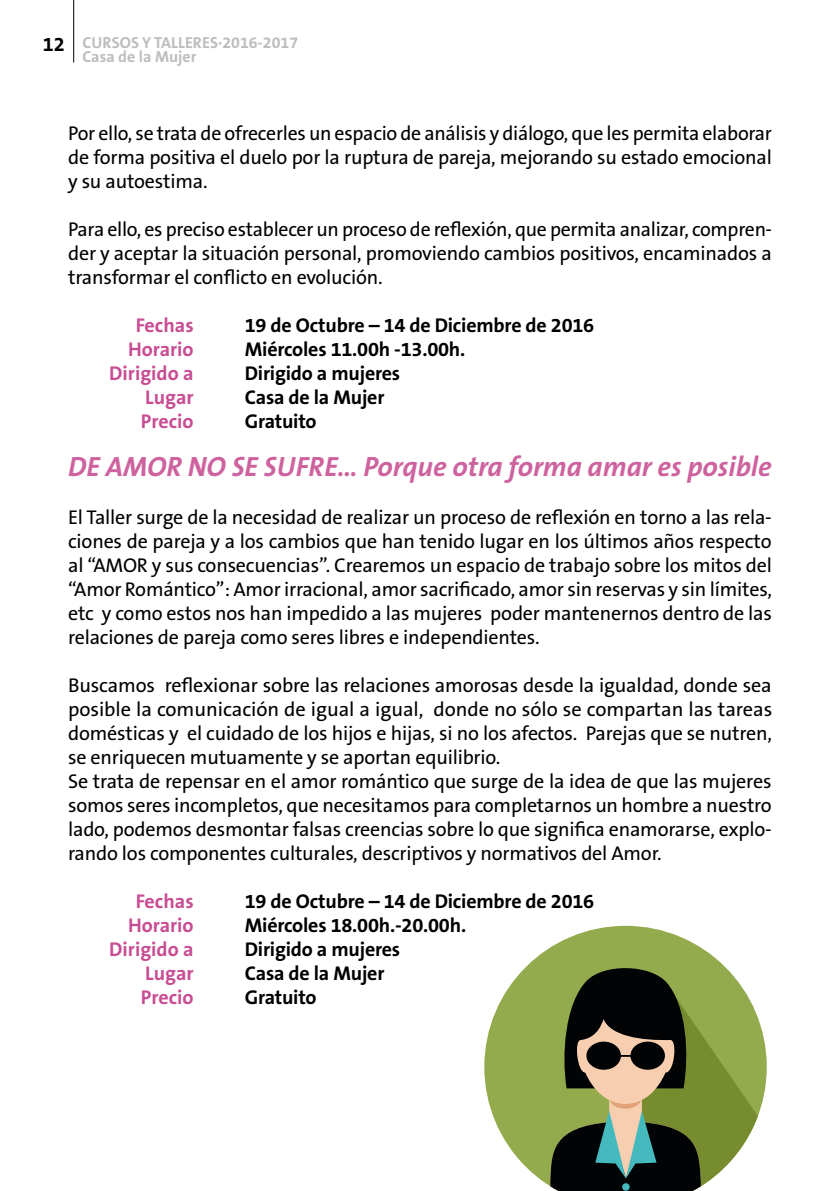
<style>
.page{position:relative;width:840px;height:1191px;background:#fff}
.page>*{position:absolute;margin:0;border:0;box-sizing:border-box;transform-origin:0 0}
.t1{font:italic 700 28px "The Sans B7";color:#cd629e}
.t2{font:20px/24px "The Sans B5 Plain";letter-spacing:-.01em;color:#000;text-align:justify}
.t3{font:700 20px/24px "The Sans B7";letter-spacing:-.01em;color:#000}
.t4{font:700 20px/24px "The Sans B7";color:#c84d93;text-align:right}
.t5{font:700 16px/14px "The Sans B7";color:#bbbdbe}
.s1{font-size:20px;color:#000}
</style>
<div class="page">
<hr style="left:73px;top:0;width:1px;height:63px;background:#000">
<svg style="left:484px;top:925px;width:282px;height:261px;fill:#93ab4d"></svg>
<svg style="left:550px;top:960px;width:207px;height:231px;background:#697346"></svg>
<svg style="left:621px;top:1183px;width:8px;height:7px"></svg>
<p class="t5" style="left:82px;top:36px;width:217px;text-indent:-39px"><span class="s1">12</span> CURSOS Y TALLERES·2016-2017<br>Casa de la Mujer</p>
<p class="t2" style="left:68px;top:122px;width:705px">Por ello, se trata de ofrecerles un espacio de análisis y diálogo, que les permita elaborar de forma positiva el duelo por la ruptura de pareja, mejorando su estado emocional y su autoestima.</p>
<p class="t2" style="left:68px;top:218px;width:704px">Para ello, es preciso establecer un proceso de reflexión, que permita analizar, compren&shy;der y aceptar la situación personal, promoviendo cambios positivos, encaminados a transformar el conflicto en evolución.</p>
<p class="t3" style="left:245px;top:314px;width:351px">19 de Octubre – 14 de Diciembre de 2016<br>Miércoles 11.00h -13.00h.<br>Dirigido a mujeres<br>Casa de la Mujer<br>Gratuito</p>
<h1 class="t1" style="left:68px;top:452px;width:704px">DE AMOR NO SE SUFRE… Porque otra forma amar es posible</h1>
<p class="t2" style="left:68px;top:506px;width:705px">El Taller surge de la necesidad de realizar un proceso de reflexión en torno a las rela&shy;ciones de pareja y a los cambios que han tenido lugar en los últimos años respecto al “AMOR y sus consecuencias”. Crearemos un espacio de trabajo sobre los mitos del “Amor Romántico”: Amor irracional, amor sacrificado, amor sin reservas y sin límites, etc y como estos nos han impedido a las mujeres poder mantenernos dentro de las relaciones de pareja como seres libres e independientes.</p>
<p class="t2" style="left:68px;top:674px;width:705px;text-align:left">Buscamos reflexionar sobre las relaciones amorosas desde la igualdad, donde sea posible la comunicación de igual a igual, donde no sólo se compartan las tareas domésticas y el cuidado de los hijos e hijas, si no los afectos. Parejas que se nutren, se enriquecen mutuamente y se aportan equilibrio.<br>Se trata de repensar en el amor romántico que surge de la idea de que las mujeres somos seres incompletos, que necesitamos para completarnos un hombre a nuestro lado, podemos desmontar falsas creencias sobre lo que significa enamorarse, explo&shy;rando los componentes culturales, descriptivos y normativos del Amor.</p>
<p class="t3" style="left:245px;top:890px;width:351px">19 de Octubre – 14 de Diciembre de 2016<br>Miércoles 18.00h.-20.00h.<br>Dirigido a mujeres<br>Casa de la Mujer<br>Gratuito</p>
<p class="t4" style="left:109px;top:314px;width:86px">Fechas<br>Horario<br>Dirigido a<br>Lugar<br>Precio</p>
<p class="t4" style="left:109px;top:890px;width:86px">Fechas<br>Horario<br>Dirigido a<br>Lugar<br>Precio</p>
</div>
